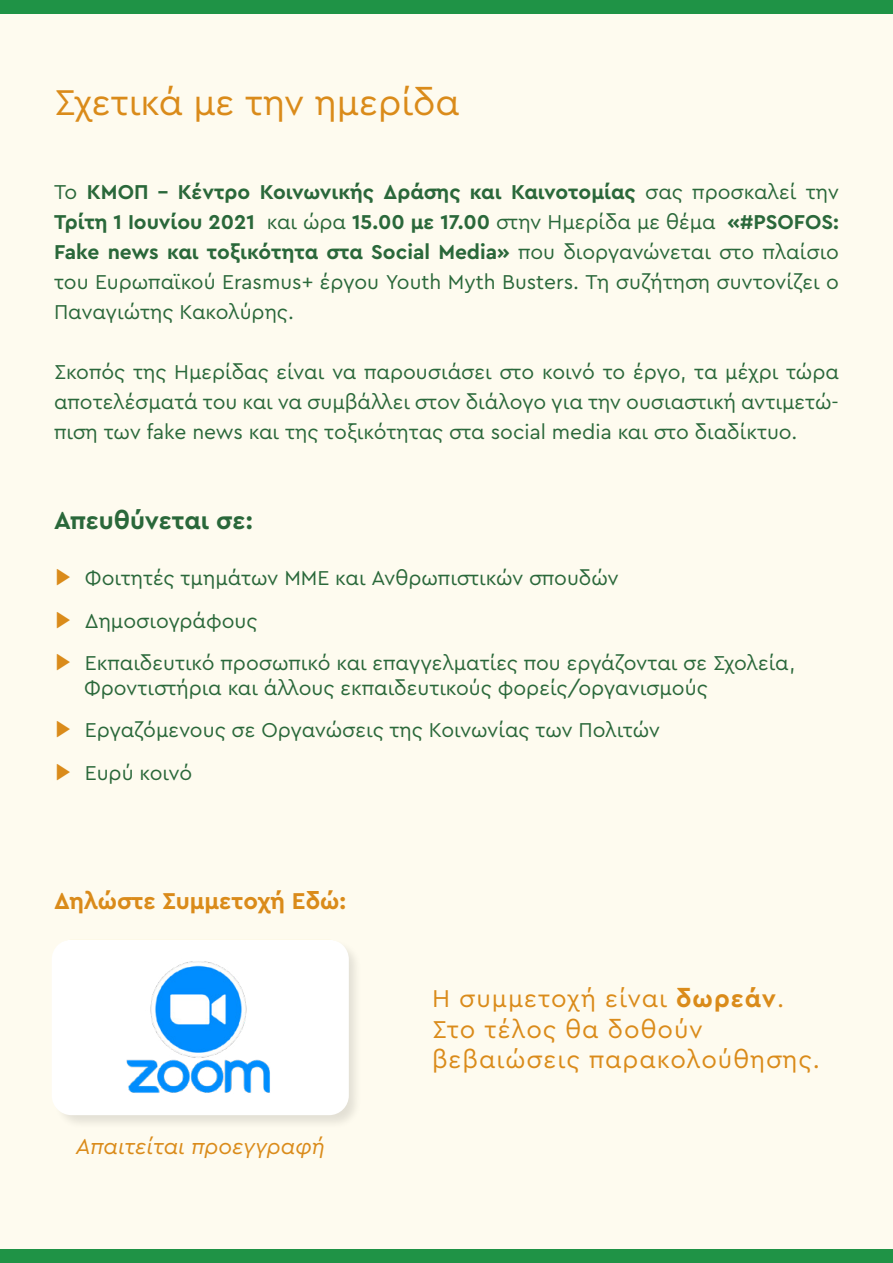
<style>
.page{position:relative;width:893px;height:1263px;background:#fefbef}
.page>*{position:absolute;margin:0;border:0;box-sizing:border-box;transform-origin:0 0}
.t1{font:37.5px "Cera Pro";color:#da8b1a}
.t2{font:25.5px/30.6px "Cera Pro";letter-spacing:.04em;color:#da8b1a}
.t3{font:700 25.5px "Cera Pro";color:#2a683a}
.t4{font:700 24px "Cera Pro";color:#da8b1a}
.t5{font:italic 22.5px "Cera Pro";color:#da8b1a}
.t6{font:21px/30px "Cera Pro";color:#2a683a;text-align:justify}
.s1{font-weight:700}
.s2{font-size:24px;color:#da8b1a}
</style>
<div class="page">
<div style="left:0;top:0;width:893px;height:13px;background:#1f9346"></div>
<div style="left:0;top:1249px;width:893px;height:14px;background:#1f9346"></div>
<div style="left:52px;top:939px;width:310px;height:191px;background:#000;opacity:.45"></div>
<div style="left:52px;top:940px;width:297px;height:175px;background:#fff;border-radius:20px"></div>
<img style="left:126px;top:961px;width:144px;height:132px">
<h1 class="t1" style="left:54px;top:78px;width:407px">Σχετικά με την ημερίδα</h1>
<p class="t6" style="left:54px;top:176px;width:786px">Το <span class="s1">ΚΜΟΠ – Κέντρο Κοινωνικής Δράσης και Καινοτομίας</span> σας προσκαλεί την <span class="s1">Τρίτη 1 Ιουνίου 2021</span> και ώρα <span class="s1">15.00 με 17.00</span> στην Ημερίδα με θέμα <span class="s1">«#PSOFOS:<br>Fake news και τοξικότητα στα Social Media»</span> που διοργανώνεται στο πλαίσιο του Ευρωπαϊκού Erasmus+ έργου Υοuth Myth Busters. Τη συζήτηση συντονίζει ο Παναγιώτης Κακολύρης.</p>
<p class="t6" style="left:54px;top:356px;width:786px">Σκοπός της Ημερίδας είναι να παρουσιάσει στο κοινό το έργο, τα μέχρι τώρα αποτελέσματά του και να συμβάλλει στον διάλογο για την ουσιαστική αντιμετώ&shy;πιση των fake news και της τοξικότητας στα social media και στο διαδίκτυο.</p>
<p class="t3" style="left:54px;top:504px;width:200px">Απευθύνεται σε:</p>
<p class="t6" style="left:54px;top:556px;width:743px;line-height:42.3px;text-align:left"><span class="s2">▶</span> Φοιτητές τμημάτων ΜΜΕ και Ανθρωπιστικών σπουδών<br><span class="s2">▶</span> Δημοσιογράφους<br><span class="s2">▶</span> Εκπαιδευτικό προσωπικό και επαγγελματίες που εργάζονται σε Σχολεία,</p>
<p class="t6" style="left:54px;top:666px;width:655px;line-height:42.3px;text-align:left;text-indent:30px">Φροντιστήρια και άλλους εκπαιδευτικούς φορείς/οργανισμούς <span class="s2">▶</span> Εργαζόμενους σε Οργανώσεις της Κοινωνίας των Πολιτών<br><span class="s2">▶</span> Ευρύ κοινό</p>
<p class="t4" style="left:54px;top:885px;width:294px">Δηλώστε Συμμετοχή Εδώ:</p>
<p class="t5" style="left:76px;top:1131px;width:251px">Απαιτείται προεγγραφή</p>
<p class="t2" style="left:432px;top:982px;width:389px">Η συμμετοχή είναι <span class="s1">δωρεάν</span>.<br>Στο τέλος θα δοθούν βεβαιώσεις παρακολούθησης.</p>
</div>
